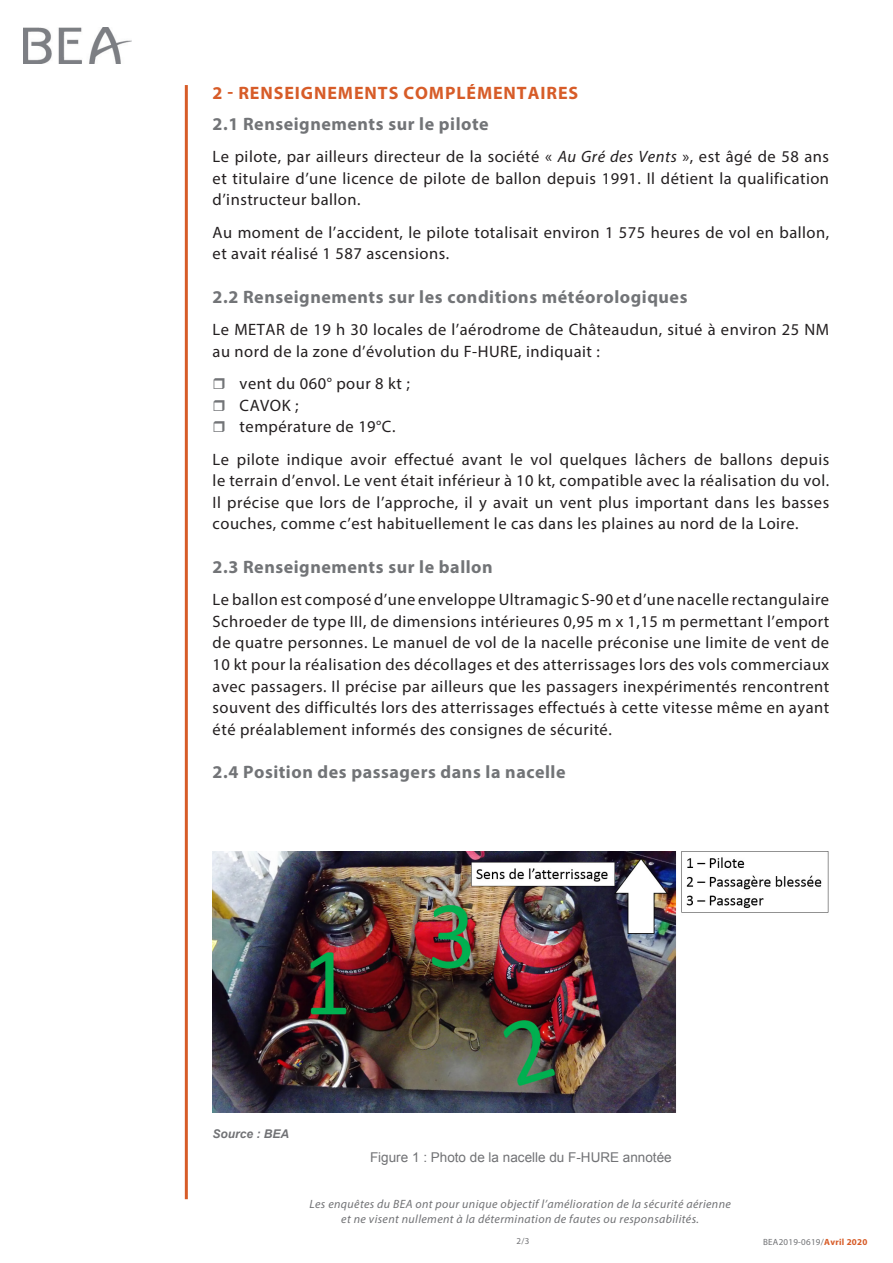
<style>
.page{position:relative;width:893px;height:1263px;background:#fff}
.page>*{position:absolute;margin:0;border:0;box-sizing:border-box;transform-origin:0 0}
.Titre_2{font:700 18px "Myriad Pro";letter-spacing:.03em;color:#727477}
.Titre_1{font:700 18px "Myriad Pro";letter-spacing:.05em;color:#d75c28}
.t1{font:16.5px/21.6px "Myriad Pro";letter-spacing:.03em;color:#231f20;text-align:justify}
.Légende{font:13.5px "Arial";color:#717275}
.t2{font:italic 12px/14.4px "Myriad Pro";letter-spacing:.03em;color:#717275;text-align:center}
.Légende-2{font:italic 700 12px "Arial";color:#717275}
.t3{font:9px "Myriad Pro";letter-spacing:.03em;color:#717275}
.s1{font-style:italic}
.s2{font-weight:700;color:#d75c28}
</style>
<div class="page">
<hr style="left:185px;top:85px;width:3px;height:1114px;background:#d75c28">
<img style="left:23px;top:28px;width:109px;height:36px">
<img style="left:213px;top:851px;width:616px;height:261px">
<p class="Titre_1" style="left:213px;top:81px;width:367px">2 - RENSEIGNEMENTS COMPLÉMENTAIRES</p>
<p class="Titre_2" style="left:213px;top:112px;width:278px">2.1 Renseignements sur le pilote</p>
<p class="t1" style="left:213px;top:145px;width:618px">Le pilote, par ailleurs directeur de la société « <span class="s1">Au Gré des Vents</span> », est âgé de 58 ans et titulaire d’une licence de pilote de ballon depuis 1991. Il détient la qualification d’instructeur ballon.</p>
<p class="t1" style="left:213px;top:221px;width:618px">Au moment de l’accident, le pilote totalisait environ 1 575 heures de vol en ballon, et avait réalisé 1 587 ascensions.</p>
<p class="Titre_2" style="left:213px;top:285px;width:476px">2.2 Renseignements sur les conditions météorologiques</p>
<p class="t1" style="left:213px;top:318px;width:618px">Le METAR de 19 h 30 locales de l’aérodrome de Châteaudun, situé à environ 25 NM au nord de la zone d’évolution du F-HURE, indiquait :</p>
<p class="t1" style="left:240px;top:372px;width:172px">vent du 060° pour 8 kt ;</p>
<p class="t1" style="left:240px;top:394px;width:61px">CAVOK ;</p>
<p class="t1" style="left:240px;top:416px;width:157px">température de 19°C.</p>
<p class="t1" style="left:213px;top:448px;width:618px">Le pilote indique avoir effectué avant le vol quelques lâchers de ballons depuis le terrain d’envol. Le vent était inférieur à 10 kt, compatible avec la réalisation du vol.<br>Il précise que lors de l’approche, il y avait un vent plus important dans les basses couches, comme c’est habituellement le cas dans les plaines au nord de la Loire.</p>
<p class="Titre_2" style="left:213px;top:555px;width:282px">2.3 Renseignements sur le ballon</p>
<p class="t1" style="left:213px;top:588px;width:618px">Le ballon est composé d’une enveloppe Ultramagic S-90 et d’une nacelle rectangulaire Schroeder de type III, de dimensions intérieures 0,95 m x 1,15 m permettant l’emport de quatre personnes. Le manuel de vol de la nacelle préconise une limite de vent de 10 kt pour la réalisation des décollages et des atterrissages lors des vols commerciaux avec passagers. Il précise par ailleurs que les passagers inexpérimentés rencontrent souvent des difficultés lors des atterrissages effectués à cette vitesse même en ayant été préalablement informés des consignes de sécurité.</p>
<p class="Titre_2" style="left:213px;top:760px;width:354px">2.4 Position des passagers dans la nacelle</p>
<p class="Légende-2" style="left:213px;top:1125px;width:78px">Source : BEA</p>
<p class="Légende" style="left:370px;top:1149px;width:303px">Figure 1 : Photo de la nacelle du F-HURE annotée</p>
<p class="t2" style="left:309px;top:1197px;width:423px">Les enquêtes du BEA ont pour unique objectif l’amélioration de la sécurité aérienne et ne visent nullement à la détermination de fautes ou responsabilités.</p>
<p class="t3" style="left:517px;top:1236px;width:14px">2/3</p>
<p class="t3" style="left:763px;top:1236px;width:106px">BEA2019-0619/<span class="s2">Avril 2020</span></p>
</div>
